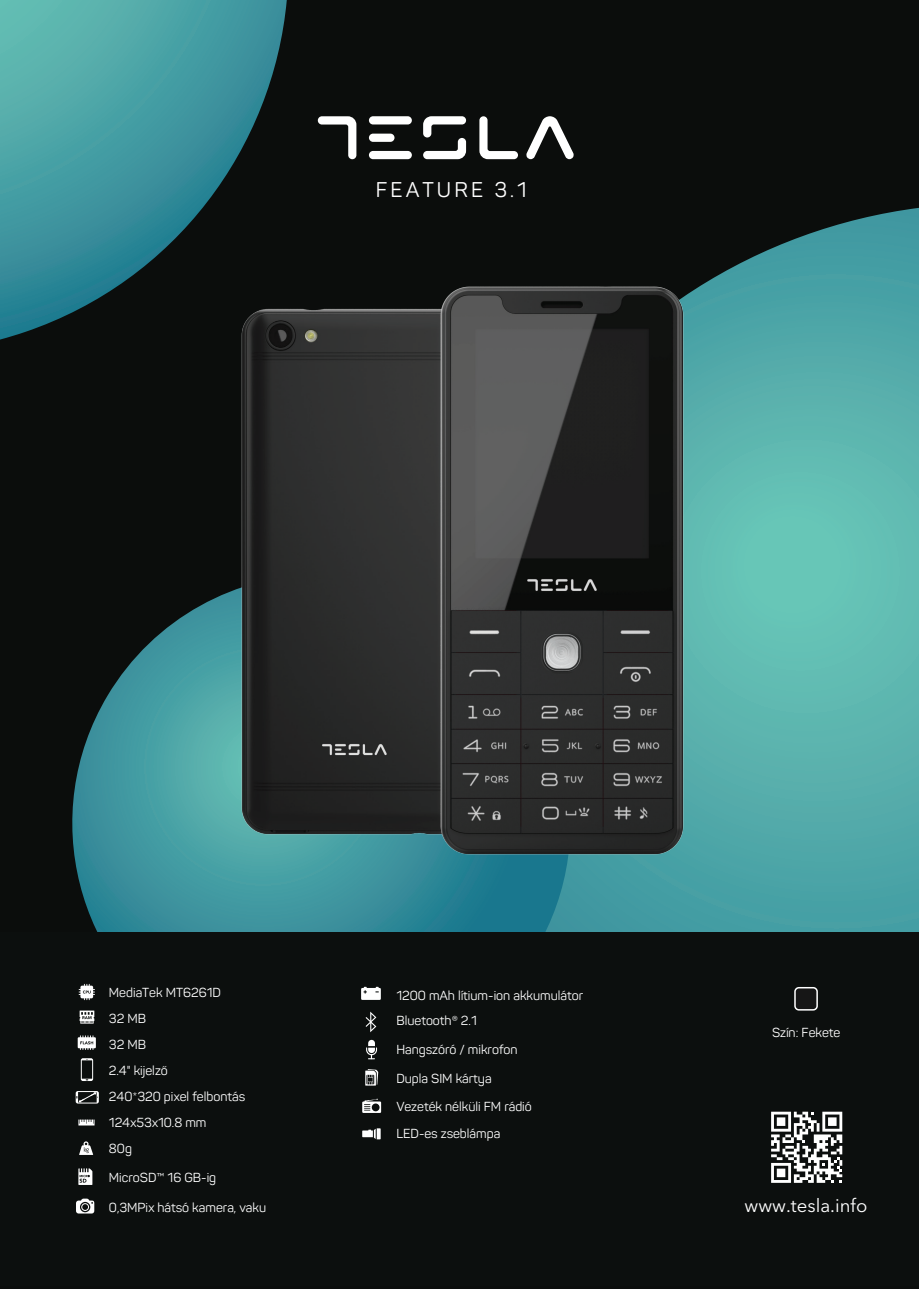
<style>
.page{position:relative;width:919px;height:1289px;background:#fff}
.page>*{position:absolute;margin:0;border:0;box-sizing:border-box;transform-origin:0 0}
.t1{font:21px "Panton";letter-spacing:.15em;color:#fff}
.t2{font:18.6px "Avenir Next LT Pro";color:#fff}
.t3{font:12.9px/26px "Panton";color:#fff}
</style>
<div class="page">
<div style="left:0;top:0;width:918px;height:1288px;background:#0b0d0c"></div>
<svg style="left:0;top:0;width:287px;height:339px;background:#3e8d93"></svg>
<svg style="left:82px;top:892px;width:523px;height:40px;background:#318391"></svg>
<svg style="left:526px;top:116px;width:48px;height:43px"></svg>
<svg style="left:318px;top:116px;width:38px;height:43px"></svg>
<svg style="left:423px;top:116px;width:43px;height:43px"></svg>
<svg style="left:479px;top:116px;width:39px;height:43px"></svg>
<div style="left:369px;top:116px;width:43px;height:8px;background:#fff;border-radius:4px"></div>
<div style="left:369px;top:134px;width:25px;height:8px;background:#fff;border-radius:4px"></div>
<div style="left:369px;top:151px;width:43px;height:8px;background:#fff;border-radius:4px"></div>
<svg style="left:771px;top:1111px;width:71px;height:71px"></svg>
<div style="left:794px;top:986px;width:23px;height:24px;background:#161616;border:2px solid #fff;border-radius:4px"></div>
<svg style="left:79px;top:1141px;width:14px;height:13px"></svg>
<svg style="left:78px;top:1119px;width:17px;height:6px"></svg>
<svg style="left:79px;top:983px;width:16px;height:17px"></svg>
<svg style="left:80px;top:1010px;width:14px;height:13px"></svg>
<svg style="left:78px;top:1035px;width:18px;height:14px"></svg>
<svg style="left:81px;top:1058px;width:12px;height:22px"></svg>
<svg style="left:76px;top:1091px;width:23px;height:12px"></svg>
<svg style="left:76px;top:1198px;width:18px;height:15px"></svg>
<svg style="left:361px;top:986px;width:20px;height:13px"></svg>
<svg style="left:365px;top:1069px;width:13px;height:16px"></svg>
<svg style="left:362px;top:1098px;width:19px;height:14px"></svg>
<svg style="left:365px;top:1011px;width:11px;height:21px"></svg>
<svg style="left:78px;top:1168px;width:14px;height:16px"></svg>
<svg style="left:362px;top:1128px;width:18px;height:11px"></svg>
<svg style="left:366px;top:1039px;width:11px;height:20px"></svg>
<img style="left:33px;top:250px;width:167px;height:642px">
<img style="left:200px;top:209px;width:718px;height:722px">
<h1 class="t1" style="left:376px;top:177px;width:152px">FEATURE 3.1</h1>
<p class="t3" style="left:109px;top:979px;width:138px">MediaTek MT6261D<br>32 MB<br>32 MB<br>2.4" kijelző<br>240*320 pixel felbontás<br>124x53x10.8 mm<br>80g</p>
<p class="t3" style="left:109px;top:1164px;width:109px">MicroSD™ 16 GB-ig</p>
<p class="t3" style="left:109px;top:1194px;width:159px">0,3MPix hátsó kamera, vaku</p>
<p class="t3" style="left:396px;top:982px;width:188px;line-height:24.9px">1200 mAh lítium-ion akkumulátor<br>Bluetooth® 2.1</p>
<p class="t3" style="left:396px;top:1036px;width:123px">Hangszóró / mikrofon</p>
<p class="t3" style="left:396px;top:1064px;width:97px">Dupla SIM kártya</p>
<p class="t3" style="left:396px;top:1093px;width:137px;line-height:27px">Vezeték nélküli FM rádió<br>LED-es zseblámpa</p>
<p class="t3" style="left:772px;top:1018px;width:70px">Szín: Fekete</p>
<h2 class="t2" style="left:744px;top:1193px;width:124px">www.tesla.info</h2>
</div>
